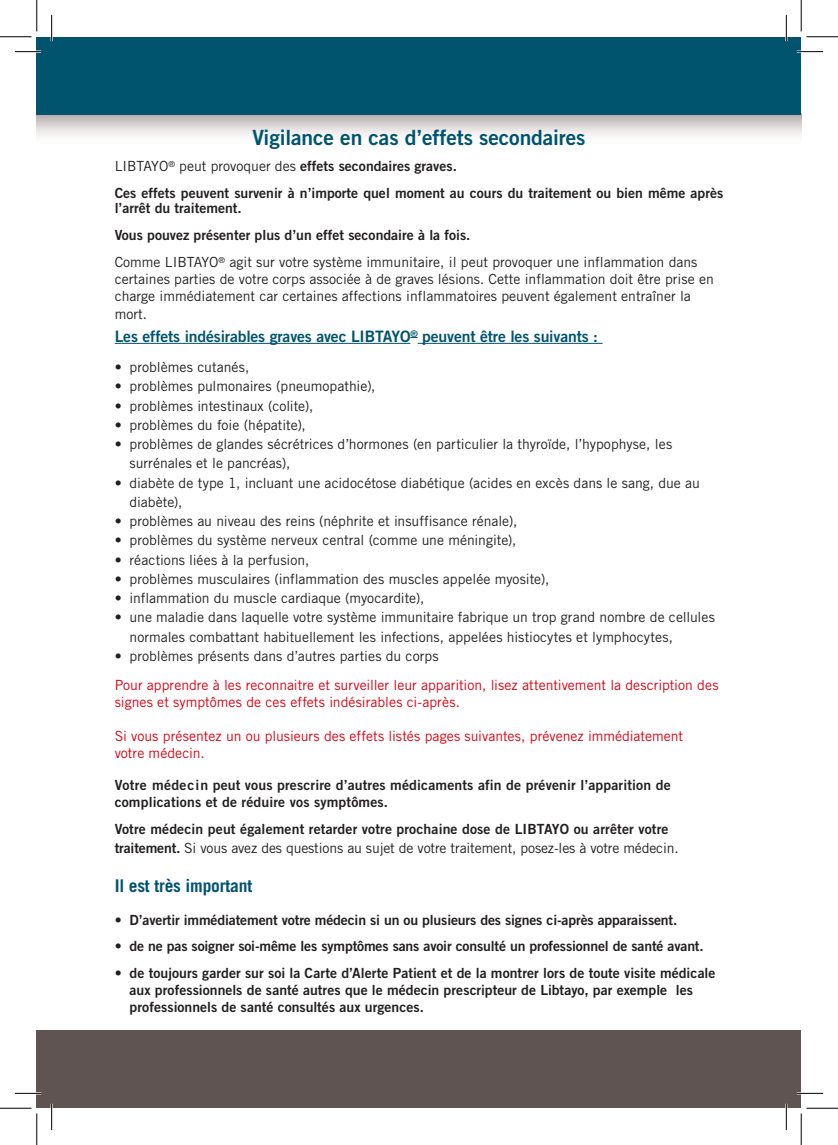
<style>
.page{position:relative;width:838px;height:1145px;background:#fff}
.page>*{position:absolute;margin:0;border:0;box-sizing:border-box;transform-origin:0 0}
.t1{font:21px "Trade Gothic LT Pro Bd 2";letter-spacing:-.005em;color:#00546e}
.t2{font:700 17.5px "Trade Gothic LT Pro";letter-spacing:-.01em;color:#00546e}
.t3{font:15.75px "Trade Gothic LT Pro Bd 2";letter-spacing:-.01em;color:#00546e}
.t4{font:14px/17px "Trade Gothic LT Pro";color:#231f20}
.t5{font:14px/16.8px "Trade Gothic LT Pro Bd 2";color:#231f20}
.t6{font:14px/16.8px "Trade Gothic LT Pro";color:#d70414}
.s1{font-family:"Trade Gothic LT Pro"}
.s2{font-family:"Trade Gothic LT Pro Bd 2"}
.s3{font-weight:700}
</style>
<div class="page">
<svg style="left:37px;top:115px;width:764px;height:21px"></svg>
<div style="left:37px;top:1030px;width:764px;height:78px;background:#5f5452"></div>
<div style="left:37px;top:37px;width:764px;height:78px;background:#00546e"></div>
<hr style="left:115px;top:343px;width:295px;height:1px;background:#00546e">
<hr style="left:417px;top:343px;width:185px;height:1px;background:#00546e">
<hr style="left:15px;top:51px;width:26px;height:2px;background:#fff">
<hr style="left:796px;top:51px;width:27px;height:2px;background:#fff">
<hr style="left:15px;top:1092px;width:26px;height:2px;background:#fff">
<hr style="left:796px;top:1092px;width:27px;height:2px;background:#fff">
<hr style="left:51px;top:15px;width:2px;height:26px;background:#fff">
<hr style="left:51px;top:1104px;width:2px;height:26px;background:#fff">
<hr style="left:785px;top:15px;width:2px;height:26px;background:#fff">
<hr style="left:785px;top:1104px;width:2px;height:26px;background:#fff">
<svg style="left:15px;top:51px;width:26px;height:1px"></svg>
<svg style="left:796px;top:51px;width:27px;height:1px"></svg>
<svg style="left:15px;top:1093px;width:26px;height:1px"></svg>
<svg style="left:796px;top:1093px;width:27px;height:1px"></svg>
<svg style="left:51px;top:15px;width:1px;height:26px"></svg>
<svg style="left:51px;top:1104px;width:1px;height:26px"></svg>
<svg style="left:786px;top:15px;width:1px;height:26px"></svg>
<svg style="left:786px;top:1104px;width:1px;height:26px"></svg>
<hr style="left:0;top:36px;width:32px;height:1px;background:#000">
<hr style="left:806px;top:36px;width:31px;height:1px;background:#000">
<hr style="left:0;top:1108px;width:32px;height:1px;background:#000">
<hr style="left:806px;top:1108px;width:31px;height:1px;background:#000">
<hr style="left:36px;top:0;width:1px;height:31px;background:#000">
<hr style="left:36px;top:1113px;width:1px;height:32px;background:#000">
<hr style="left:800px;top:0;width:1px;height:31px;background:#000">
<hr style="left:800px;top:1113px;width:1px;height:32px;background:#000">
<h1 class="t1" style="left:252px;top:124px;width:334px">Vigilance en cas d’effets secondaires</h1>
<p class="t5" style="left:115px;top:153px;width:610px;line-height:26.4px"><span class="s1">LIBTAYO</span><sup>®</sup> <span class="s1">peut provoquer des</span> effets secondaires graves.<br>Ces effets peuvent survenir à n’importe quel moment au cours du traitement ou bien même après</p>
<p class="t5" style="left:115px;top:195px;width:357px;line-height:26.4px">l’arrêt du traitement.<br>Vous pouvez présenter plus d’un effet secondaire à la fois.</p>
<p class="t4" style="left:115px;top:254px;width:600px">Comme LIBTAYO<sup>®</sup> agit sur votre système immunitaire, il peut provoquer une inflammation dans certaines parties de votre corps associée à de graves lésions. Cette inflammation doit être prise en charge immédiatement car certaines affections inflammatoires peuvent également entraîner la mort.</p>
<p class="t3" style="left:115px;top:326px;width:485px">Les effets indésirables graves avec LIBTAYO<sup>®</sup> peuvent être les suivants :</p>
<p class="t4" style="left:115px;top:358px;width:136px">• problèmes cutanés,</p>
<p class="t4" style="left:115px;top:378px;width:262px">• problèmes pulmonaires (pneumopathie),</p>
<p class="t4" style="left:115px;top:397px;width:200px">• problèmes intestinaux (colite),</p>
<p class="t4" style="left:115px;top:416px;width:193px">• problèmes du foie (hépatite),</p>
<p class="t4" style="left:130px;top:434px;width:544px;line-height:19.2px;text-indent:-15px">• problèmes de glandes sécrétrices d’hormones (en particulier la thyroïde, l’hypophyse, les surrénales et le pancréas),</p>
<p class="t4" style="left:130px;top:473px;width:571px;line-height:19.2px;text-indent:-15px">• diabète de type 1, incluant une acidocétose diabétique (acides en excès dans le sang, due au diabète),</p>
<p class="t4" style="left:115px;top:512px;width:404px">• problèmes au niveau des reins (néphrite et insuffisance rénale),</p>
<p class="t4" style="left:115px;top:532px;width:403px">• problèmes du système nerveux central (comme une méningite),</p>
<p class="t4" style="left:115px;top:551px;width:196px">• réactions liées à la perfusion,</p>
<p class="t4" style="left:115px;top:570px;width:436px">• problèmes musculaires (inflammation des muscles appelée myosite),</p>
<p class="t4" style="left:115px;top:589px;width:311px">• inflammation du muscle cardiaque (myocardite),</p>
<p class="t4" style="left:130px;top:608px;width:587px;line-height:19.2px;text-indent:-15px">• une maladie dans laquelle votre système immunitaire fabrique un trop grand nombre de cellules normales combattant habituellement les infections, appelées histiocytes et lymphocytes,</p>
<p class="t4" style="left:115px;top:647px;width:325px">• problèmes présents dans d’autres parties du corps</p>
<p class="t6" style="left:115px;top:677px;width:605px">Pour apprendre à les reconnaitre et surveiller leur apparition, lisez attentivement la description des signes et symptômes de ces effets indésirables ci-après.</p>
<p class="t6" style="left:115px;top:727px;width:570px;line-height:17.5px">Si vous présentez un ou plusieurs des effets listés pages suivantes, prévenez immédiatement votre médecin.</p>
<p class="t5" style="left:115px;top:776px;width:557px">Votre médecin peut vous prescrire d’autres médicaments afin de prévenir l’apparition de complications et de réduire vos symptômes.</p>
<p class="t5" style="left:115px;top:820px;width:555px">Votre médecin peut également retarder votre prochaine dose de LIBTAYO ou arrêter votre</p>
<p class="t4" style="left:115px;top:839px;width:565px"><span class="s2">traitement</span><span class="s3">.</span> Si vous avez des questions au sujet de votre traitement, posez-les à votre médecin.</p>
<p class="t2" style="left:115px;top:875px;width:139px">Il est très important</p>
<p class="t5" style="left:115px;top:912px;width:564px">• D’avertir immédiatement votre médecin si un ou plusieurs des signes ci-après apparaissent.</p>
<p class="t5" style="left:115px;top:937px;width:590px">• de ne pas soigner soi-même les symptômes sans avoir consulté un professionnel de santé avant.</p>
<p class="t5" style="left:130px;top:964px;width:587px;text-indent:-15px">• de toujours garder sur soi la Carte d’Alerte Patient et de la montrer lors de toute visite médicale aux professionnels de santé autres que le médecin prescripteur de Libtayo, par exemple les professionnels de santé consultés aux urgences.</p>
</div>
